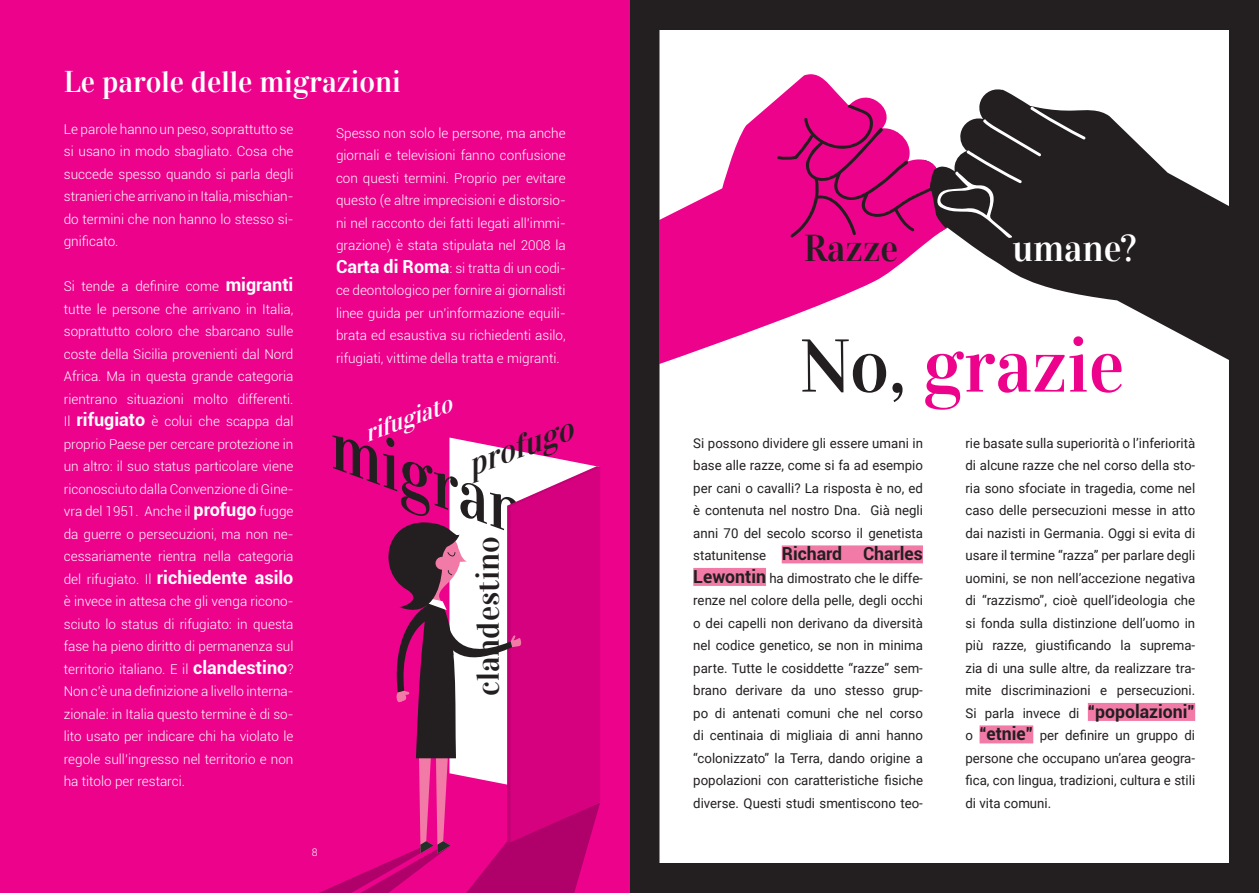
<style>
.page{position:relative;width:1259px;height:893px;background:#fff}
.page>*{position:absolute;margin:0;border:0;box-sizing:border-box;transform-origin:0 0}
.t1{font:74.85px "Vidaloka";color:#ed028c}
.t2{font:italic 65.1px "Vidaloka";color:#231f20}
.t3{font:37.35px "Vidaloka";color:#fff}
.t4{font:37.35px "Vidaloka";color:#231f20}
.t5{font:31.8px "Vidaloka";color:#231f20}
.t6{font:italic 31.8px "Vidaloka";color:#231f20}
.t7{font:30px "Vidaloka";color:#fff}
.t8{font:italic 23.85px "Vidaloka";color:#fff}
.t9{font:700 18px "Roboto";color:#fff}
.t10{font:700 18px "Roboto";color:#231f20}
.t11{font:300 13.5px/22.5px "Roboto";color:#fff;text-align:justify}
.t12{font:13.5px/22.5px "Roboto";color:#231f20;text-align:justify}
.t13{font:300 10.5px "Roboto";color:#fff}
.s1{font-weight:700;font-size:18px}
.s2{font-weight:300;font-size:13.5px}
.s3{color:#231f20}
.s4{font-weight:400;font-size:13.5px}
</style>
<div class="page">
<svg style="left:961px;top:89px;width:267px;height:271px;fill:#231f20"></svg>
<svg style="left:660px;top:74px;width:272px;height:290px"></svg>
<svg style="left:776px;top:105px;width:310px;height:133px;background:#95306b"></svg>
<div style="left:629px;top:0;width:630px;height:893px;border:30px solid #231f20"></div>
<div style="left:0;top:0;width:629px;height:893px;background:#ed028c"></div>
<svg style="left:449px;top:438px;width:146px;height:28px"></svg>
<svg style="left:319px;top:466px;width:281px;height:427px"></svg>
<div style="left:782px;top:545px;width:141px;height:18px;background:#f27aa7"></div>
<div style="left:693px;top:568px;width:73px;height:18px;background:#f27aa7"></div>
<div style="left:1087px;top:703px;width:108px;height:18px;background:#f27aa7"></div>
<div style="left:979px;top:725px;width:54px;height:18px;background:#f27aa7"></div>
<h3 class="t7" style="left:64px;top:64px;width:338px">Le parole delle migrazioni</h3>
<p class="t11" style="left:64px;top:117px;width:231px">Le parole hanno un peso, soprattutto se si usano in modo sbagliato. Cosa che succede spesso quando si parla degli stranieri che arrivano in Italia, mischian&shy;do termini che non hanno lo stesso si&shy;gnificato.</p>
<p class="t11" style="left:64px;top:275px;width:231px">Si tende a definire come <span class="s1">migranti </span>tutte le persone che arrivano in Italia, soprattutto coloro che sbarcano sulle coste della Sicilia provenienti dal Nord Africa. Ma in questa grande categoria rientrano situazioni molto differenti.<br>Il <span class="s1">rifugiato</span> è colui che scappa dal proprio Paese per cercare protezione in un altro: il suo status particolare viene riconosciuto dalla Convenzione di Gine&shy;vra del 1951. Anche il <span class="s1">profugo</span> fugge da guerre o persecuzioni, ma non ne&shy;cessariamente rientra nella categoria</p>
<h3 class="t9" style="left:64px;top:565px;width:231px"><span class="s2">del rifugiato. Il</span> richiedente asilo</h3>
<p class="t11" style="left:64px;top:590px;width:231px">è invece in attesa che gli venga ricono&shy;sciuto lo status di rifugiato: in questa fase ha pieno diritto di permanenza sul territorio italiano. E il <span class="s1">clandestino</span>?<br>Non c’è una definizione a livello interna&shy;zionale: in Italia questo termine è di so&shy;lito usato per indicare chi ha violato le regole sull’ingresso nel territorio e non ha titolo per restarci.</p>
<p class="t11" style="left:336px;top:121px;width:231px">Spesso non solo le persone, ma anche giornali e televisioni fanno confusione con questi termini. Proprio per evitare questo (e altre imprecisioni e distorsio&shy;ni nel racconto dei fatti legati all’immi&shy;grazione) è stata stipulata nel 2008 la <span class="s1">Carta di Roma</span>: si tratta di un codi&shy;ce deontologico per fornire ai giornalisti linee guida per un’informazione equili&shy;brata ed esaustiva su richiedenti asilo, rifugiati, vittime della tratta e migranti.</p>
<h3 class="t4" style="left:803px;top:226px;width:96px">Razze</h3>
<h3 class="t3" style="left:1012px;top:226px;width:125px">umane?</h3>
<h1 class="t1" style="left:799px;top:321px;width:327px"><span class="s3">No,</span> grazie</h1>
<h3 class="t8" style="left:360px;top:421px;width:93px;rotate:-20deg">rifugiato</h3>
<h3 class="t6" style="left:461px;top:447px;width:111px;rotate:-20deg">profugo</h3>
<h2 class="t2" style="left:352px;top:410px;width:261px;rotate:20deg">migrante</h2>
<p class="t12" style="left:693px;top:431px;width:231px">Si possono dividere gli essere umani in base alle razze, come si fa ad esempio per cani o cavalli? La risposta è no, ed è contenuta nel nostro Dna. Già negli anni 70 del secolo scorso il genetista</p>
<p class="t12" style="left:965px;top:431px;width:231px">rie basate sulla superiorità o l’inferiorità di alcune razze che nel corso della sto&shy;ria sono sfociate in tragedia, come nel caso delle persecuzioni messe in atto dai nazisti in Germania. Oggi si evita di usare il termine “razza” per parlare degli uomini, se non nell’accezione negativa di “razzismo”, cioè quell’ideologia che si fonda sulla distinzione dell’uomo in più razze, giustificando la suprema&shy;zia di una sulle altre, da realizzare tra&shy;mite discriminazioni e persecuzioni.<br>Si parla invece di <span class="s1">“popolazioni” </span>o <span class="s1">“etnie”</span> per definire un gruppo di persone che occupano un’area geogra&shy;fica, con lingua, tradizioni, cultura e stili di vita comuni.</p>
<h3 class="t5" style="left:469px;top:696px;width:161px;rotate:-90deg">clandestino</h3>
<h3 class="t10" style="left:693px;top:541px;width:231px"><span class="s4">statunitense</span> Richard Charles</h3>
<p class="t12" style="left:693px;top:566px;width:231px"><span class="s1">Lewontin</span> ha dimostrato che le diffe&shy;renze nel colore della pelle, degli occhi o dei capelli non derivano da diversità nel codice genetico, se non in minima parte. Tutte le cosiddette “razze” sem&shy;brano derivare da uno stesso grup&shy;po di antenati comuni che nel corso di centinaia di migliaia di anni hanno “colonizzato” la Terra, dando origine a popolazioni con caratteristiche fisiche diverse. Questi studi smentiscono teo-</p>
<p class="t13" style="left:312px;top:845px;width:7px">8</p>
</div>
